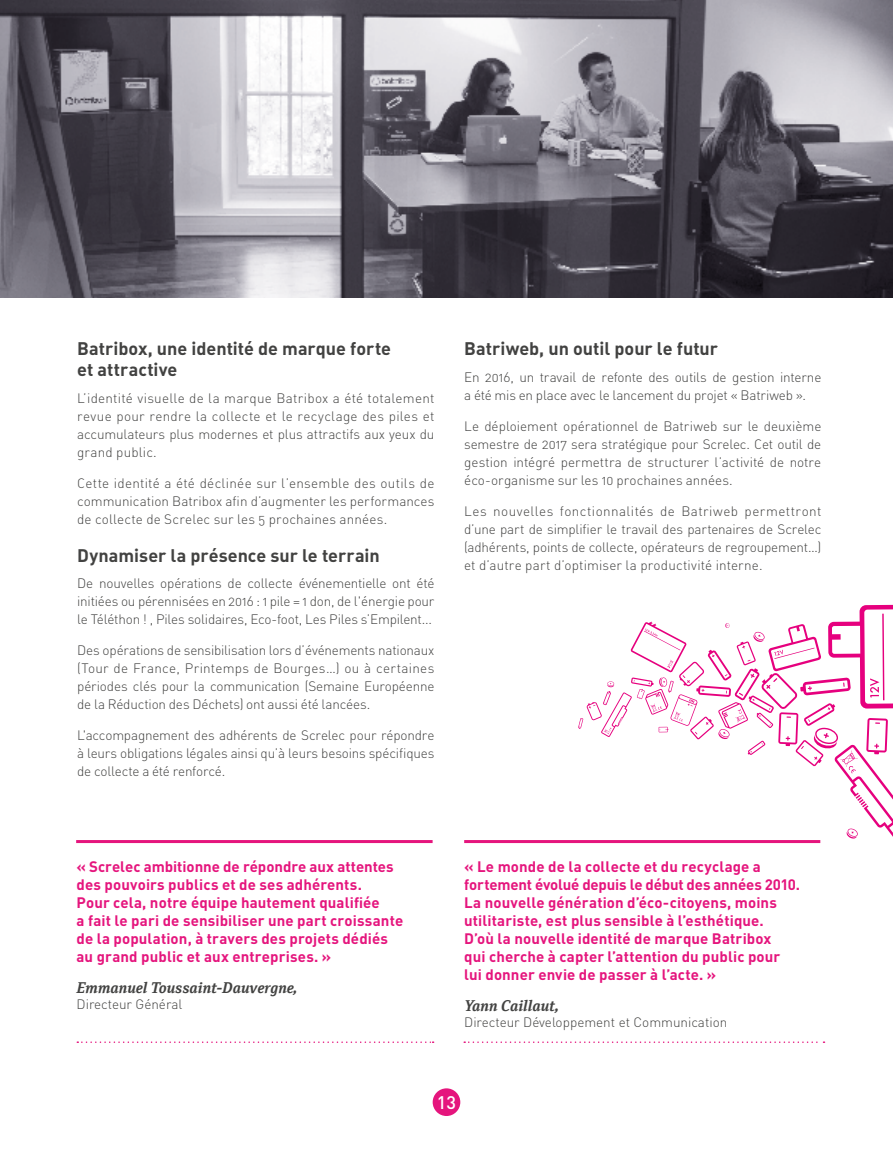
<style>
.page{position:relative;width:893px;height:1149px;background:#fff}
.page>*{position:absolute;margin:0;border:0;box-sizing:border-box;transform-origin:0 0}
.t1{font:18px/21px "DIN Bold Alternate";color:#424241}
.t2{font:500 18px "DIN";color:#fff}
.t3{font:700 15px/18px "DIN";letter-spacing:.005em;color:#e5157d}
.t4{font:italic 700 15px "Cordale";color:#424241}
.t5{font:13.5px/18px "DIN Light Alternate";letter-spacing:-.01em;color:#424241;text-align:justify}
.t6{font:300 13.5px "DIN";color:#424241}
</style>
<div class="page">
<hr style="left:76px;top:839px;width:357px;height:3px;background:#e5157d">
<svg style="left:77px;top:1041px;width:357px;height:1px"></svg>
<hr style="left:464px;top:839px;width:356px;height:3px;background:#e5157d">
<svg style="left:464px;top:1041px;width:360px;height:1px"></svg>
<img style="left:0;top:0;width:893px;height:298px">
<svg style="left:578px;top:604px;width:315px;height:240px"></svg>
<div style="left:433px;top:1087px;width:27px;height:28px;background:#e5157d;border-radius:50%"></div>
<h1 class="t1" style="left:77px;top:337px;width:315px">Batribox, une identité de marque forte et attractive</h1>
<p class="t5" style="left:77px;top:389px;width:359px">L’identité visuelle de la marque Batribox a été totalement revue pour rendre la collecte et le recyclage des piles et accumulateurs plus modernes et plus attractifs aux yeux du grand public.</p>
<p class="t5" style="left:77px;top:473px;width:359px">Cette identité a été déclinée sur l’ensemble des outils de communication Batribox afin d’augmenter les performances de collecte de Screlec sur les 5 prochaines années.</p>
<h1 class="t1" style="left:77px;top:544px;width:304px">Dynamiser la présence sur le terrain</h1>
<p class="t5" style="left:77px;top:574px;width:359px">De nouvelles opérations de collecte événementielle ont été initiées ou pérennisées en 2016 : 1 pile = 1 don, de l'énergie pour le Téléthon ! , Piles solidaires, Eco-foot, Les Piles s’Empilent...</p>
<p class="t5" style="left:77px;top:641px;width:359px">Des opérations de sensibilisation lors d’événements nationaux (Tour de France, Printemps de Bourges…) ou à certaines périodes clés pour la communication (Semaine Européenne de la Réduction des Déchets) ont aussi été lancées.</p>
<p class="t5" style="left:77px;top:725px;width:359px">L'accompagnement des adhérents de Screlec pour répondre à leurs obligations légales ainsi qu’à leurs besoins spécifiques de collecte a été renforcé.</p>
<h1 class="t1" style="left:464px;top:337px;width:255px">Batriweb, un outil pour le futur</h1>
<p class="t5" style="left:464px;top:368px;width:359px">En 2016, un travail de refonte des outils de gestion interne a été mis en place avec le lancement du projet « Batriweb ».</p>
<p class="t5" style="left:464px;top:416px;width:359px">Le déploiement opérationnel de Batriweb sur le deuxième semestre de 2017 sera stratégique pour Screlec. Cet outil de gestion intégré permettra de structurer l’activité de notre éco-organisme sur les 10 prochaines années.</p>
<p class="t5" style="left:464px;top:501px;width:359px">Les nouvelles fonctionnalités de Batriweb permettront d’une part de simplifier le travail des partenaires de Screlec (adhérents, points de collecte, opérateurs de regroupement…) et d’autre part d’optimiser la productivité interne.</p>
<p class="t3" style="left:77px;top:856px;width:328px">« Screlec ambitionne de répondre aux attentes des pouvoirs publics et de ses adhérents.<br>Pour cela, notre équipe hautement qualifiée<br>a fait le pari de sensibiliser une part croissante de la population, à travers des projets dédiés au grand public et aux entreprises. »</p>
<p class="t4" style="left:77px;top:978px;width:223px">Emmanuel Toussaint-Dauvergne,</p>
<p class="t6" style="left:77px;top:995px;width:107px">Directeur Général</p>
<p class="t3" style="left:464px;top:856px;width:337px">« Le monde de la collecte et du recyclage a fortement évolué depuis le début des années 2010.<br>La nouvelle génération d’éco-citoyens, moins utilitariste, est plus sensible à l’esthétique.<br>D’où la nouvelle identité de marque Batribox<br>qui cherche à capter l’attention du public pour lui donner envie de passer à l’acte. »</p>
<p class="t4" style="left:464px;top:996px;width:97px">Yann Caillaut,</p>
<p class="t6" style="left:464px;top:1013px;width:265px">Directeur Développement et Communication</p>
<h1 class="t2" style="left:437px;top:1090px;width:21px">13</h1>
</div>
